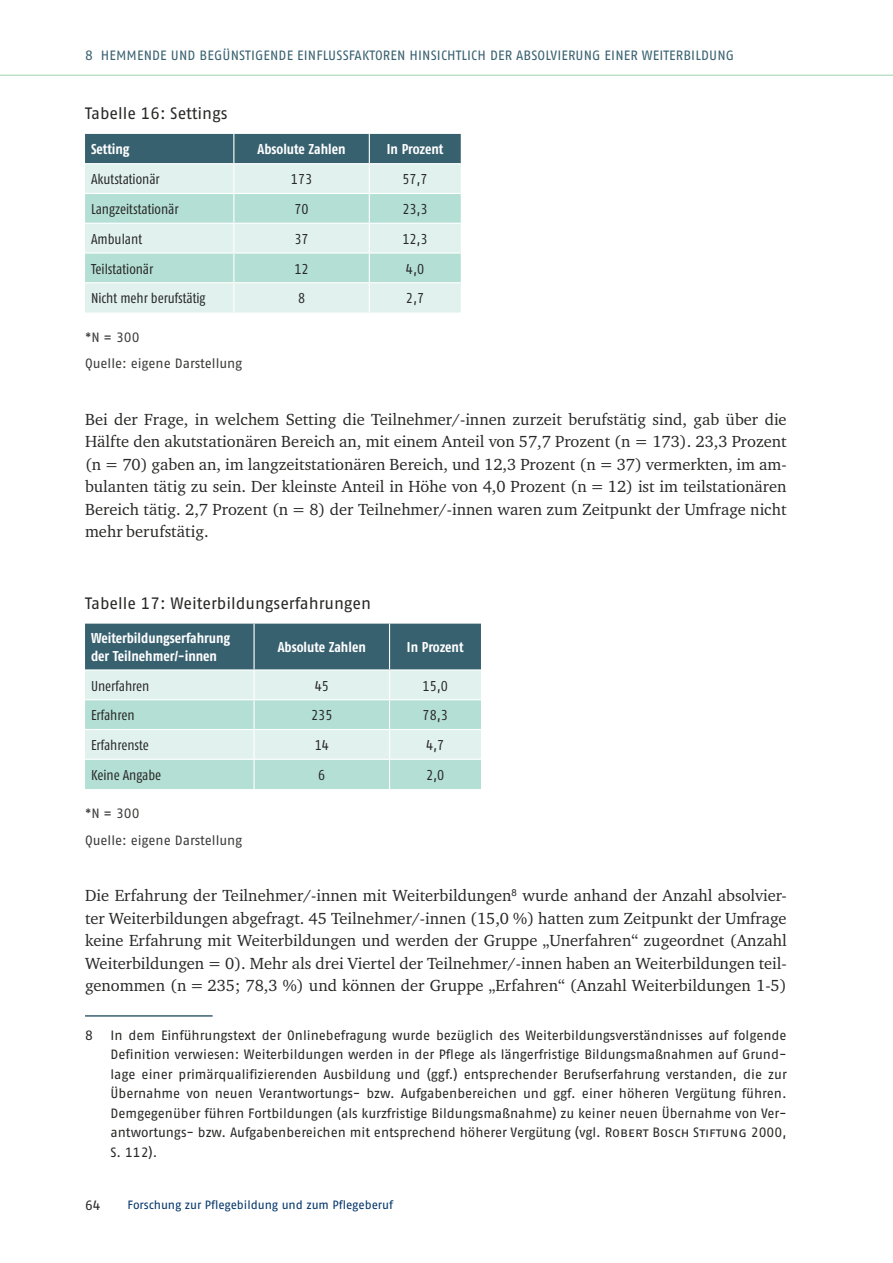
<style>
.page{position:relative;width:893px;height:1263px;background:#fff}
.page>*{position:absolute;margin:0;border:0;box-sizing:border-box;transform-origin:0 0}
.basic_line{font:16.5px/22.5px "Charter ITC Pro";color:#282827;text-align:justify}
.t1{font:16.5px "Fago Pro";color:#282827}
.table_basic{font:condensed 14.25px "Fago Pro";color:#282827}
.tabel_head{font:700 condensed 14.25px/18px "Fago Pro";color:#fff}
.footnote{font:13.5px/19.5px "Fago Pro";color:#282827;text-align:justify}
.t2{font:13.5px "Fago Pro";letter-spacing:.01em;color:#386170}
.Source{font:13.5px "Fago Pro";color:#3c3c3b}
.t3{font:12px "Fago Pro";color:#00336a}
</style>
<div class="page">
<hr style="left:0;top:75px;width:893px;height:1px;background:#9dd0b0">
<hr style="left:85px;top:1015px;width:128px;height:2px;background:#386170">
<svg style="left:85px;top:283px;width:376px;height:30px;background:#e1f2ee"></svg>
<svg style="left:85px;top:134px;width:376px;height:148px;background:#afcecc"></svg>
<hr style="left:233px;top:283px;width:1px;height:30px;background:#fff">
<hr style="left:369px;top:283px;width:1px;height:30px;background:#fff">
<svg style="left:85px;top:624px;width:396px;height:165px;background:#a4c4c3"></svg>
<p class="t2" style="left:85px;top:47px;width:651px">8 HEMMENDE UND BEGÜNSTIGENDE EINFLUSSFAKTOREN HINSICHTLICH DER ABSOLVIERUNG EINER WEITERBILDUNG</p>
<p class="t1" style="left:85px;top:104px;width:144px">Tabelle 16: Settings</p>
<p class="tabel_head" style="left:91px;top:140px;width:40px">Setting</p>
<p class="tabel_head" style="left:258px;top:140px;width:90px">Absolute Zahlen</p>
<p class="tabel_head" style="left:387px;top:140px;width:58px">In Prozent</p>
<p class="table_basic" style="left:91px;top:171px;width:70px">Akutstationär</p>
<p class="table_basic" style="left:291px;top:171px;width:23px">173</p>
<p class="table_basic" style="left:402px;top:171px;width:27px">57,7</p>
<p class="table_basic" style="left:91px;top:200px;width:89px">Langzeitstationär</p>
<p class="table_basic" style="left:294px;top:200px;width:16px">70</p>
<p class="table_basic" style="left:402px;top:200px;width:27px">23,3</p>
<p class="table_basic" style="left:91px;top:230px;width:53px">Ambulant</p>
<p class="table_basic" style="left:294px;top:230px;width:16px">37</p>
<p class="table_basic" style="left:402px;top:230px;width:27px">12,3</p>
<p class="table_basic" style="left:91px;top:260px;width:64px">Teilstationär</p>
<p class="table_basic" style="left:294px;top:260px;width:16px">12</p>
<p class="table_basic" style="left:406px;top:260px;width:20px">4,0</p>
<p class="table_basic" style="left:91px;top:290px;width:116px">Nicht mehr berufstätig</p>
<p class="table_basic" style="left:298px;top:290px;width:9px">8</p>
<p class="table_basic" style="left:406px;top:290px;width:20px">2,7</p>
<p class="Source" style="left:85px;top:329px;width:56px">*N = 300</p>
<p class="Source" style="left:85px;top:355px;width:159px">Quelle: eigene Darstellung</p>
<p class="basic_line" style="left:85px;top:407px;width:703px">Bei der Frage, in welchem Setting die Teilnehmer/-innen zurzeit berufstätig sind, gab über die Hälfte den akutstationären Bereich an, mit einem Anteil von 57,7 Prozent (n = 173). 23,3 Prozent (n = 70) gaben an, im langzeitstationären Bereich, und 12,3 Prozent (n = 37) vermerkten, im am&shy;bulanten tätig zu sein. Der kleinste Anteil in Höhe von 4,0 Prozent (n = 12) ist im teilstationären Bereich tätig. 2,7 Prozent (n = 8) der Teilnehmer/-innen waren zum Zeitpunkt der Umfrage nicht mehr berufstätig.</p>
<p class="t1" style="left:85px;top:593px;width:288px">Tabelle 17: Weiterbildungserfahrungen</p>
<p class="tabel_head" style="left:91px;top:629px;width:141px">Weiterbildungserfahrung der Teilnehmer/-innen</p>
<p class="tabel_head" style="left:278px;top:638px;width:90px">Absolute Zahlen</p>
<p class="tabel_head" style="left:407px;top:638px;width:58px">In Prozent</p>
<p class="table_basic" style="left:91px;top:677px;width:60px">Unerfahren</p>
<p class="table_basic" style="left:315px;top:677px;width:16px">45</p>
<p class="table_basic" style="left:423px;top:677px;width:27px">15,0</p>
<p class="table_basic" style="left:91px;top:707px;width:45px">Erfahren</p>
<p class="table_basic" style="left:311px;top:707px;width:23px">235</p>
<p class="table_basic" style="left:423px;top:707px;width:27px">78,3</p>
<p class="table_basic" style="left:91px;top:736px;width:59px">Erfahrenste</p>
<p class="table_basic" style="left:315px;top:736px;width:16px">14</p>
<p class="table_basic" style="left:426px;top:736px;width:20px">4,7</p>
<p class="table_basic" style="left:91px;top:766px;width:72px">Keine Angabe</p>
<p class="table_basic" style="left:318px;top:766px;width:9px">6</p>
<p class="table_basic" style="left:426px;top:766px;width:20px">2,0</p>
<p class="Source" style="left:85px;top:805px;width:56px">*N = 300</p>
<p class="Source" style="left:85px;top:832px;width:159px">Quelle: eigene Darstellung</p>
<p class="basic_line" style="left:85px;top:884px;width:703px">Die Erfahrung der Teilnehmer/-innen mit Weiterbildungen<sup>8</sup> wurde anhand der Anzahl absolvier&shy;ter Weiterbildungen abgefragt. 45 Teilnehmer/-innen (15,0 %) hatten zum Zeitpunkt der Umfrage keine Erfahrung mit Weiterbildungen und werden der Gruppe „Unerfahren“ zugeordnet (Anzahl Weiterbildungen = 0). Mehr als drei Viertel der Teilnehmer/-innen haben an Weiterbildungen teil&shy;genommen (n = 235; 78,3 %) und können der Gruppe „Erfahren“ (Anzahl Weiterbildungen 1-5)</p>
<p class="footnote" style="left:85px;top:1025px;width:9px">8</p>
<p class="footnote" style="left:111px;top:1025px;width:678px">In dem Einführungstext der Onlinebefragung wurde bezüglich des Weiterbildungsverständnisses auf folgende Definition verwiesen: Weiterbildungen werden in der Pflege als längerfristige Bildungsmaßnahmen auf Grund&shy;lage einer primärqualifizierenden Ausbildung und (ggf.) entsprechender Berufserfahrung verstanden, die zur Übernahme von neuen Verantwortungs- bzw. Aufgabenbereichen und ggf. einer höheren Vergütung führen.<br>Demgegenüber führen Fortbildungen (als kurzfristige Bildungsmaßnahme) zu keiner neuen Übernahme von Ver&shy;antwortungs- bzw. Aufgabenbereichen mit entsprechend höherer Vergütung (vgl. Robert Bosch Stiftung 2000, S. 112).</p>
<p class="footnote" style="left:85px;top:1195px;width:17px">64</p>
<p class="t3" style="left:128px;top:1198px;width:267px">Forschung zur Pflegebildung und zum Pflegeberuf</p>
</div>
